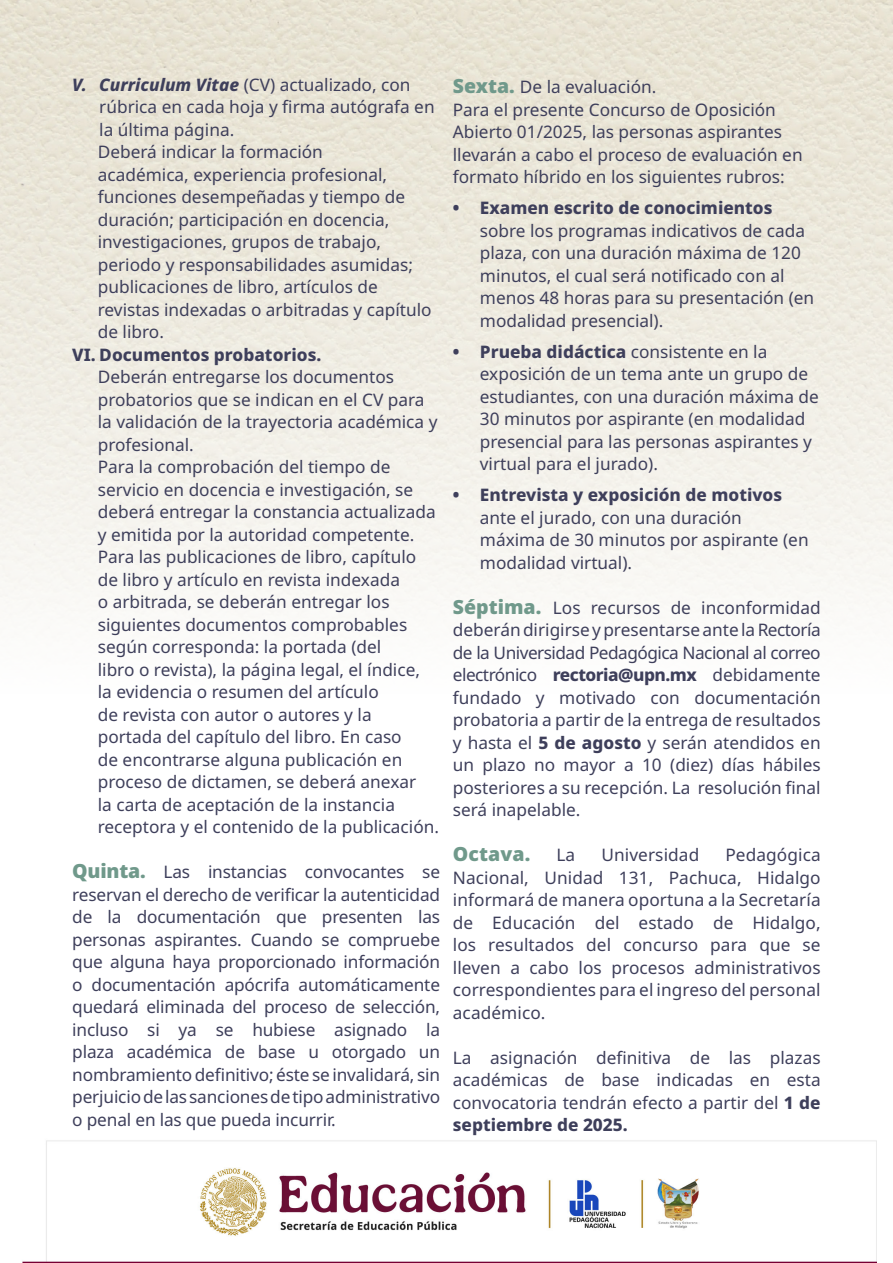
<style>
.page{position:relative;width:893px;height:1263px;background:#fff}
.page>*{position:absolute;margin:0;border:0;box-sizing:border-box;transform-origin:0 0}
.t1{font:900 19.5px "Noto Sans";letter-spacing:.005em;color:#70998b}
.t2{font:17.25px/22.5px "Noto Sans";color:#3e3f5b}
.t3{font:800 17.25px "Noto Sans";color:#3e3f5b}
.s1{font-weight:800;font-style:italic}
.s2{font-weight:900;font-size:19.5px;color:#70998b}
.s3{font-weight:800}
</style>
<div class="page">
<img style="left:22px;top:1140px;width:854px;height:123px">
<p class="t2" style="left:99px;top:74px;width:337px;text-indent:-27px"><span class="s1">V. Curriculum Vitae</span> (CV) actualizado, con rúbrica en cada hoja y firma autógrafa en la última página.</p>
<p class="t2" style="left:98px;top:141px;width:335px">Deberá indicar la formación<br>académica, experiencia profesional, funciones desempeñadas y tiempo de duración; participación en docencia, investigaciones, grupos de trabajo, periodo y responsabilidades asumidas; publicaciones de libro, artículos de revistas indexadas o arbitradas y capítulo de libro.</p>
<p class="t3" style="left:72px;top:342px;width:251px">VI. Documentos probatorios.</p>
<p class="t2" style="left:98px;top:366px;width:341px">Deberán entregarse los documentos probatorios que se indican en el CV para la validación de la trayectoria académica y profesional.</p>
<p class="t2" style="left:98px;top:456px;width:339px">Para la comprobación del tiempo de servicio en docencia e investigación, se deberá entregar la constancia actualizada y emitida por la autoridad competente.</p>
<p class="t2" style="left:98px;top:546px;width:343px">Para las publicaciones de libro, capítulo de libro y artículo en revista indexada<br>o arbitrada, se deberán entregar los siguientes documentos comprobables según corresponda: la portada (del<br>libro o revista), la página legal, el índice,<br>la evidencia o resumen del artículo<br>de revista con autor o autores y la portada del capítulo del libro. En caso<br>de encontrarse alguna publicación en proceso de dictamen, se deberá anexar<br>la carta de aceptación de la instancia receptora y el contenido de la publicación.</p>
<p class="t2" style="left:72px;top:861px;width:369px;text-align:justify"><span class="s2">Quinta.</span> Las instancias convocantes se reservan el derecho de verificar la autenticidad de la documentación que presenten las personas aspirantes. Cuando se compruebe que alguna haya proporcionado información o documentación apócrifa automáticamente quedará eliminada del proceso de selección, incluso si ya se hubiese asignado la plaza académica de base u otorgado un nombramiento definitivo; éste se invalidará, sin perjuicio de las sanciones de tipo administrativo o penal en las que pueda incurrir.</p>
<p class="t2" style="left:453px;top:76px;width:205px"><span class="s2">Sexta.</span> De la evaluación.</p>
<p class="t2" style="left:453px;top:99px;width:351px">Para el presente Concurso de Oposición Abierto 01/2025, las personas aspirantes llevarán a cabo el proceso de evaluación en formato híbrido en los siguientes rubros:</p>
<p class="t2" style="left:480px;top:197px;width:336px;text-indent:-27px"><span class="s3">• Examen escrito de conocimientos </span>sobre los programas indicativos de cada plaza, con una duración máxima de 120 minutos, el cual será notificado con al menos 48 horas para su presentación (en modalidad presencial).</p>
<p class="t2" style="left:480px;top:341px;width:340px;text-indent:-27px"><span class="s3">• Prueba didáctica</span> consistente en la exposición de un tema ante un grupo de estudiantes, con una duración máxima de 30 minutos por aspirante (en modalidad presencial para las personas aspirantes y virtual para el jurado).</p>
<p class="t2" style="left:480px;top:484px;width:330px;text-indent:-27px"><span class="s3">• Entrevista y exposición de motivos </span>ante el jurado, con una duración máxima de 30 minutos por aspirante (en modalidad virtual).</p>
<p class="t2" style="left:453px;top:597px;width:369px;text-align:justify"><span class="s2">Séptima.</span> Los recursos de inconformidad deberán dirigirse y presentarse ante la Rectoría de la Universidad Pedagógica Nacional al correo electrónico <span class="s3">rectoria@upn.mx</span> debidamente fundado y motivado con documentación probatoria a partir de la entrega de resultados y hasta el <span class="s3">5 de agosto</span> y serán atendidos en un plazo no mayor a 10 (diez) días hábiles posteriores a su recepción. La resolución final será inapelable.</p>
<p class="t1" style="left:453px;top:839px;width:79px">Octava.</p>
<p class="t2" style="left:556px;top:844px;width:20px">La</p>
<p class="t2" style="left:601px;top:844px;width:99px">Universidad</p>
<p class="t2" style="left:453px;top:844px;width:369px;text-align:justify;text-indent:273px">Pedagógica Nacional, Unidad 131, Pachuca, Hidalgo informará de manera oportuna a la Secretaría de Educación del estado de Hidalgo, los resultados del concurso para que se lleven a cabo los procesos administrativos correspondientes para el ingreso del personal académico.</p>
<p class="t2" style="left:453px;top:1047px;width:369px;text-align:justify">La asignación definitiva de las plazas académicas de base indicadas en esta convocatoria tendrán efecto a partir del <span class="s3">1 de septiembre de 2025.</span></p>
</div>
